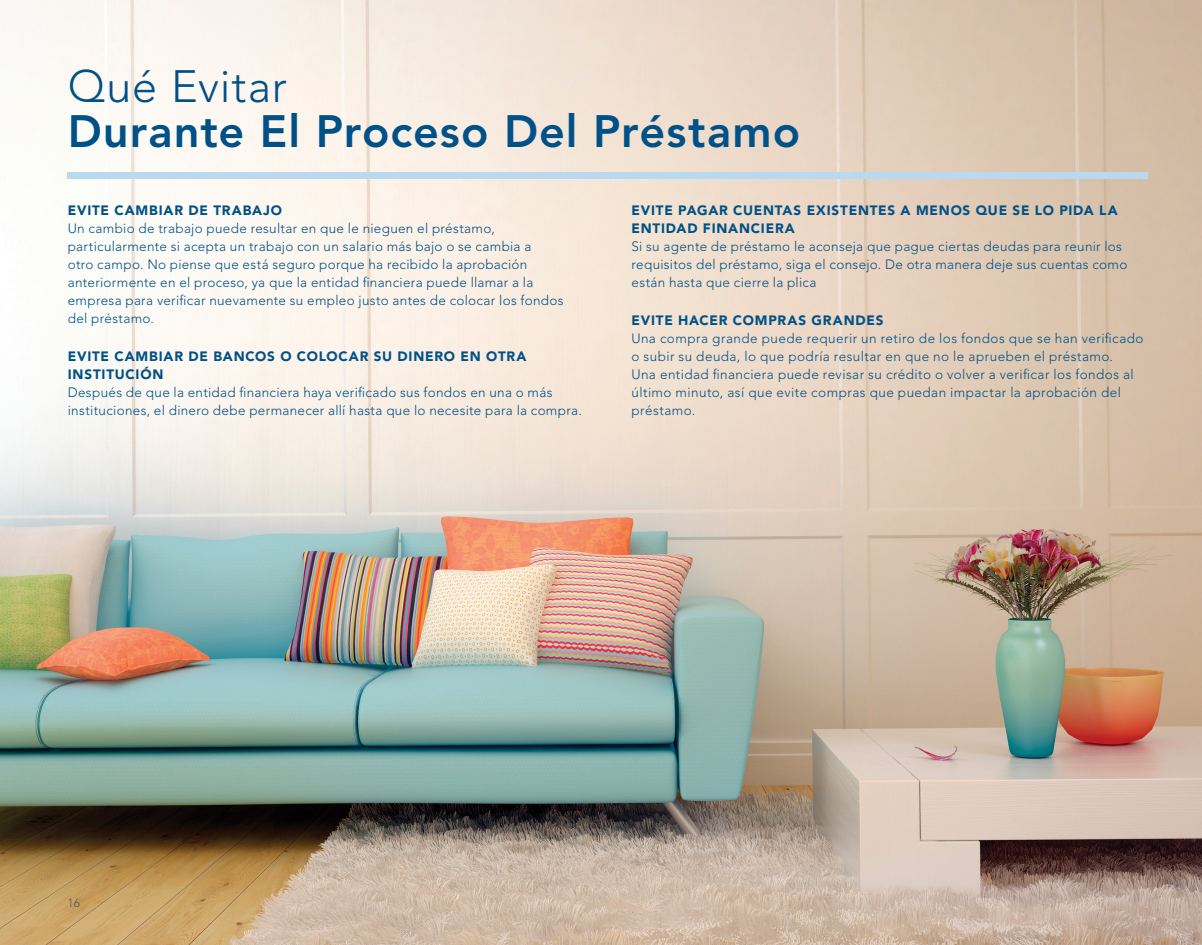
<style>
.page{position:relative;width:1202px;height:945px;background:#fff}
.page>*{position:absolute;margin:0;border:0;box-sizing:border-box;transform-origin:0 0}
.t1{font:800 45px "Avenir LT Std";letter-spacing:.025em;color:#005187}
.t2{font:300 45px "Avenir LT Std";letter-spacing:.02em;color:#005187}
.t3{font:300 13.5px/18px "Avenir LT Std";letter-spacing:.025em;color:#005187}
.t4{font:900 13.5px/18px "Avenir LT Std";letter-spacing:.06em;color:#005187}
.t5{font:300 12px "Avenir LT Std";color:#57585a}
</style>
<div class="page">
<img style="left:0;top:0;width:1202px;height:945px">
<div style="left:68px;top:172px;width:1080px;height:7px;background:#b9d9f1"></div>
<h1 class="t2" style="left:68px;top:60px;width:220px">Qué Evitar</h1>
<h1 class="t1" style="left:68px;top:104px;width:734px">Durante El Proceso Del Préstamo</h1>
<p class="t4" style="left:68px;top:201px;width:216px">EVITE CAMBIAR DE TRABAJO</p>
<p class="t3" style="left:68px;top:219px;width:497px">Un cambio de trabajo puede resultar en que le nieguen el préstamo, particularmente si acepta un trabajo con un salario más bajo o se cambia a<br>otro campo. No piense que está seguro porque ha recibido la aprobación anteriormente en el proceso, ya que la entidad financiera puede llamar a la empresa para verificar nuevamente su empleo justo antes de colocar los fondos del préstamo.</p>
<p class="t4" style="left:68px;top:347px;width:460px">EVITE CAMBIAR DE BANCOS O COLOCAR SU DINERO EN OTRA<br>INSTITUCIÓN</p>
<p class="t3" style="left:68px;top:383px;width:515px">Después de que la entidad financiera haya verificado sus fondos en una o más instituciones, el dinero debe permanecer allí hasta que lo necesite para la compra.</p>
<p class="t4" style="left:631px;top:201px;width:487px">EVITE PAGAR CUENTAS EXISTENTES A MENOS QUE SE LO PIDA LA<br>ENTIDAD FINANCIERA</p>
<p class="t3" style="left:631px;top:237px;width:497px">Si su agente de préstamo le aconseja que pague ciertas deudas para reunir los requisitos del préstamo, siga el consejo. De otra manera deje sus cuentas como están hasta que cierre la plica</p>
<p class="t4" style="left:631px;top:311px;width:253px">EVITE HACER COMPRAS GRANDES</p>
<p class="t3" style="left:631px;top:329px;width:513px">Una compra grande puede requerir un retiro de los fondos que se han verificado o subir su deuda, lo que podría resultar en que no le aprueben el préstamo.<br>Una entidad financiera puede revisar su crédito o volver a verificar los fondos al último minuto, así que evite compras que puedan impactar la aprobación del préstamo.</p>
<p class="t5" style="left:68px;top:896px;width:14px">16</p>
</div>
